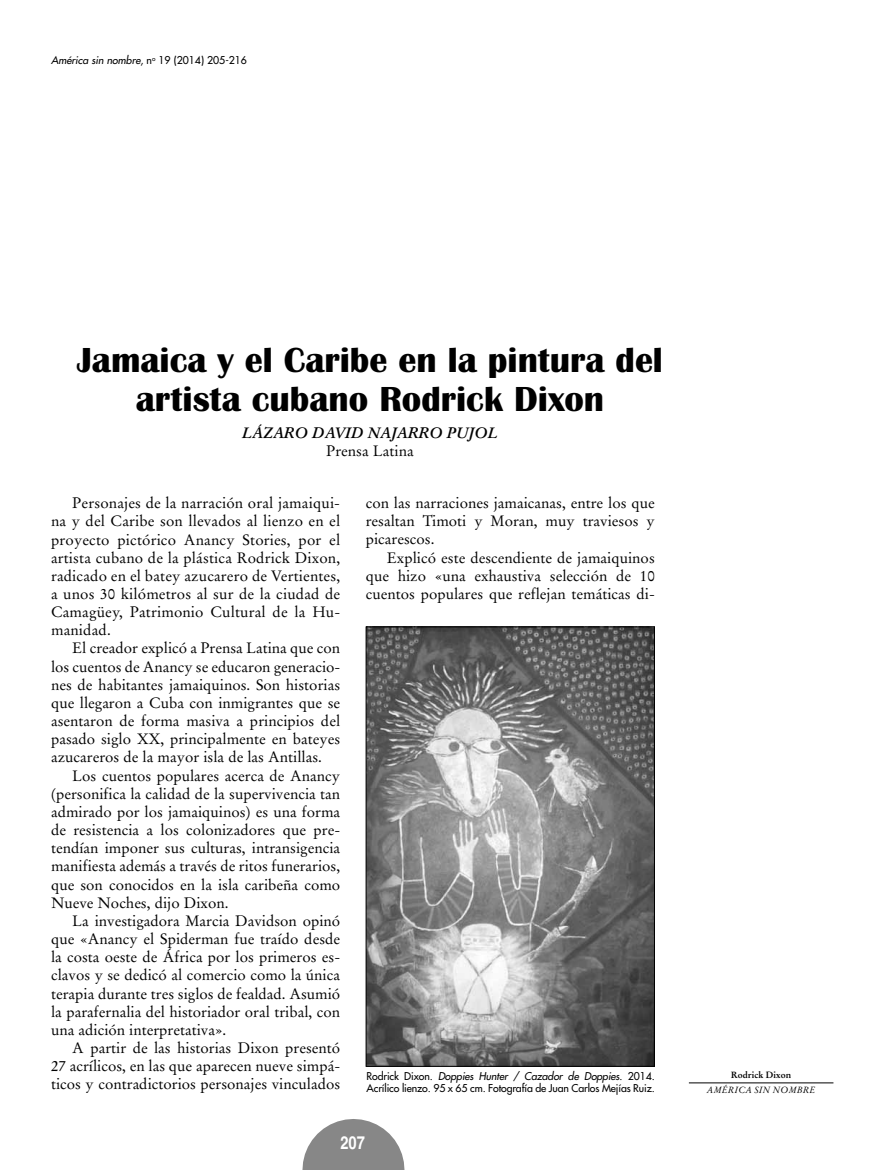
<style>
.page{position:relative;width:893px;height:1170px;background:#fff}
.page>*{position:absolute;margin:0;border:0;box-sizing:border-box;transform-origin:0 0}
.t1{font:700 36px/39px "Britannic T";color:#000;text-align:center}
.t2{font:700 condensed 18px "Helvetica";color:#fff}
.t3{font:15px/18.1px "Stempel Garamond";color:#000;text-align:justify}
.t4{font:italic 700 15px "Stempel Garamond";color:#000}
.t5{font:10.5px/12.8px "Futura";letter-spacing:-.01em;color:#000}
.t6{font:italic 9px "Stempel Garamond";color:#000}
.t7{font:700 9px "Stempel Garamond";color:#000}
.s1{font-style:italic}
</style>
<div class="page">
<svg style="left:302px;top:1119px;width:102px;height:50px"></svg>
<hr style="left:689px;top:1082px;width:144px;height:1px;background:#000">
<img style="left:368px;top:628px;width:285px;height:436px">
<div style="left:366px;top:626px;width:289px;height:440px;border:1px solid #000"></div>
<p class="t5" style="left:51px;top:53px;width:198px"><span class="s1">América sin nombre</span>, n<sup>o</sup> 19 (2014) 205-216</p>
<h1 class="t1" style="left:77px;top:340px;width:587px">Jamaica y el Caribe en la pintura del artista cubano Rodrick Dixon</h1>
<p class="t4" style="left:242px;top:424px;width:257px">LÁZARO DAVID NAJARRO PUJOL</p>
<p class="t3" style="left:326px;top:442px;width:89px">Prensa Latina</p>
<p class="t3" style="left:51px;top:494px;width:291px;text-indent:21px">Personajes de la narración oral jamaiqui&shy;na y del Caribe son llevados al lienzo en el proyecto pictórico Anancy Stories, por el artista cubano de la plástica Rodrick Dixon, radicado en el batey azucarero de Vertientes, a unos 30 kilómetros al sur de la ciudad de Camagüey, Patrimonio Cultural de la Hu&shy;manidad.</p>
<p class="t3" style="left:51px;top:639px;width:291px;text-indent:21px">El creador explicó a Prensa Latina que con los cuentos de Anancy se educaron generacio&shy;nes de habitantes jamaiquinos. Son historias que llegaron a Cuba con inmigrantes que se asentaron de forma masiva a principios del pasado siglo XX, principalmente en bateyes azucareros de la mayor isla de las Antillas.</p>
<p class="t3" style="left:51px;top:766px;width:291px;text-indent:21px">Los cuentos populares acerca de Anancy (personifica la calidad de la supervivencia tan admirado por los jamaiquinos) es una forma de resistencia a los colonizadores que pre&shy;tendían imponer sus culturas, intransigencia manifiesta además a través de ritos funerarios, que son conocidos en la isla caribeña como Nueve Noches, dijo Dixon.</p>
<p class="t3" style="left:51px;top:911px;width:291px;text-indent:21px">La investigadora Marcia Davidson opinó que «Anancy el Spiderman fue traído desde la costa oeste de África por los primeros es&shy;clavos y se dedicó al comercio como la única terapia durante tres siglos de fealdad. Asumió la parafernalia del historiador oral tribal, con una adición interpretativa».</p>
<p class="t3" style="left:51px;top:1038px;width:291px;text-indent:21px">A partir de las historias Dixon presentó 27 acrílicos, en las que aparecen nueve simpá&shy;ticos y contradictorios personajes vinculados</p>
<p class="t3" style="left:366px;top:494px;width:291px">con las narraciones jamaicanas, entre los que resaltan Timoti y Moran, muy traviesos y picarescos.</p>
<p class="t3" style="left:366px;top:548px;width:291px;text-indent:21px">Explicó este descendiente de jamaiquinos que hizo «una exhaustiva selección de 10 cuentos populares que reflejan temáticas di-</p>
<p class="t5" style="left:367px;top:1069px;width:290px">Rodrick Dixon. <span class="s1">Doppies Hunter / Cazador de Doppies</span>. 2014.<br>Acrílico lienzo. 95 x 65 cm. Fotografía de Juan Carlos Mejías Ruiz.</p>
<p class="t2" style="left:340px;top:1131px;width:26px">207</p>
<p class="t7" style="left:731px;top:1069px;width:62px">Rodrick Dixon</p>
<p class="t6" style="left:707px;top:1084px;width:110px">AMÉRICA SIN NOMBRE</p>
</div>
